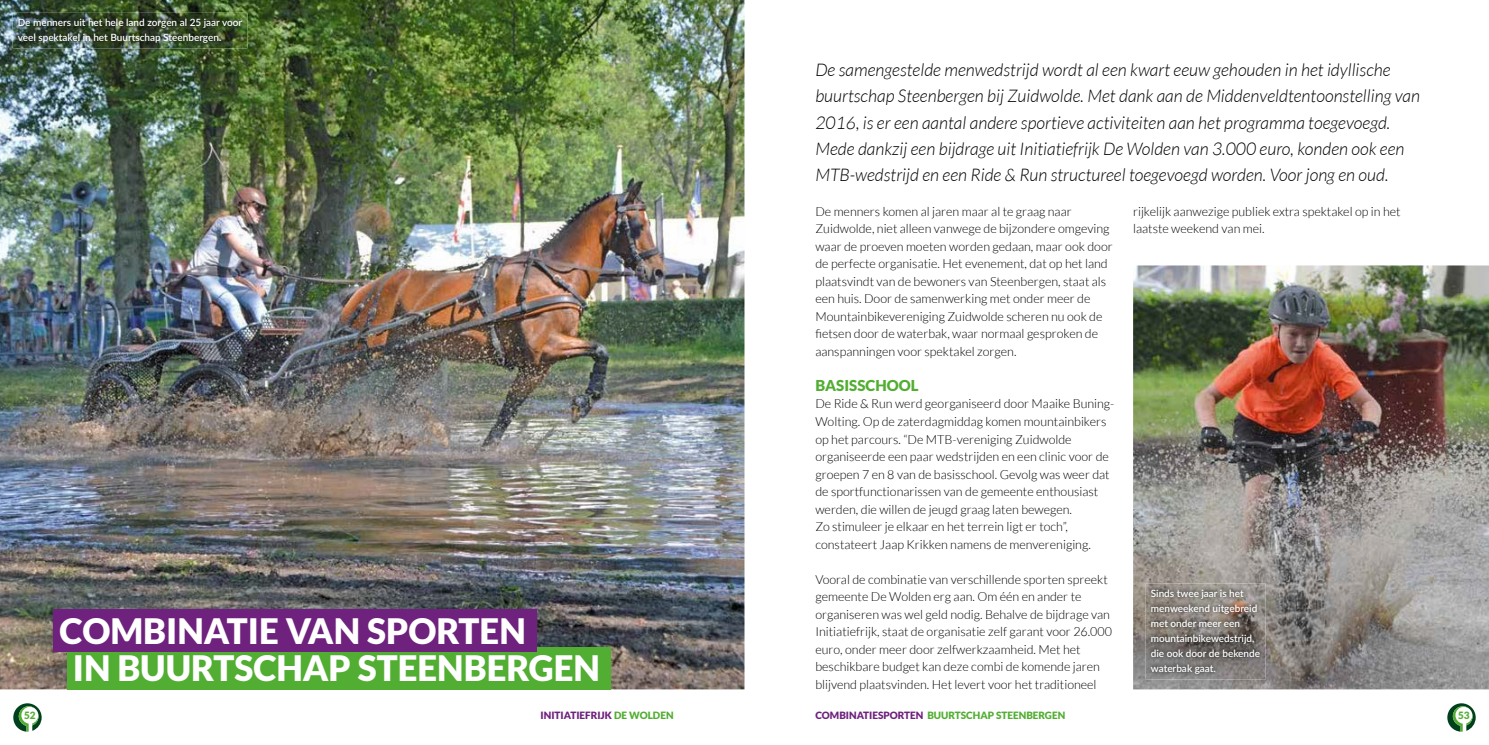
<style>
.page{position:relative;width:1489px;height:745px;background:#fff}
.page>*{position:absolute;margin:0;border:0;box-sizing:border-box;transform-origin:0 0}
.t1{font:900 35px/37.5px "Lato";color:#fff}
.t2{font:italic 300 17.5px/26.2px "Lato";color:#000}
.t3{font:900 15px "Lato";color:#52ae32}
.t4{font:12.5px/17.5px "Lato Light 2";color:#000}
.t5{font:300 12.5px "Lato";color:#000}
.t6{font:600 10px/15px "Lato";color:#fff}
.t7{font:900 10px "Lato";color:#52ae32}
.t8{font:10px "Lato Semibold 2";color:#fff}
.t9{font:900 10px "Lato";color:#6e217d}
.s1{color:#52ae32}
.s2{color:#6e217d}
</style>
<div class="page">
<svg style="left:13px;top:703px;width:29px;height:28px"></svg>
<svg style="left:1447px;top:703px;width:28px;height:28px"></svg>
<img style="left:0;top:0;width:744px;height:689px">
<img style="left:1133px;top:265px;width:355px;height:424px">
<div style="left:67px;top:646px;width:543px;height:43px;background:#52ae32"></div>
<div style="left:53px;top:608px;width:483px;height:43px;background:#6e217d"></div>
<img style="left:13px;top:13px;width:234px;height:35px">
<img style="left:1145px;top:583px;width:120px;height:96px">
<p class="t6" style="left:18px;top:14px;width:226px">De menners uit het hele land zorgen al 25 jaar voor veel spektakel in het Buurtschap Steenbergen.</p>
<h1 class="t1" style="left:73px;top:611px;width:528px;text-indent:-14px">COMBINATIE VAN SPORTEN<br>IN BUURTSCHAP STEENBERGEN</h1>
<p class="t2" style="left:815px;top:57px;width:606px">De samengestelde menwedstrijd wordt al een kwart eeuw gehouden in het idyllische buurtschap Steenbergen bij Zuidwolde. Met dank aan de Middenveldtentoonstelling van 2016, is er een aantal andere sportieve activiteiten aan het programma toegevoegd.<br>Mede dankzij een bijdrage uit Initiatiefrijk De Wolden van 3.000 euro, konden ook een MTB-wedstrijd en een Ride &amp; Run structureel toegevoegd worden. Voor jong en oud.</p>
<p class="t4" style="left:815px;top:202px;width:299px">De menners komen al jaren maar al te graag naar Zuidwolde, niet alleen vanwege de bijzondere omgeving waar de proeven moeten worden gedaan, maar ook door de perfecte organisatie. Het evenement, dat op het land plaatsvindt van de bewoners van Steenbergen, staat als een huis. Door de samenwerking met onder meer de Mountainbikevereniging Zuidwolde scheren nu ook de</p>
<p class="t5" style="left:815px;top:327px;width:284px">fietsen door de waterbak, waar normaal gesproken de</p>
<p class="t4" style="left:815px;top:342px;width:203px">aanspanningen voor spektakel zorgen.</p>
<p class="t3" style="left:815px;top:376px;width:105px">BASISSCHOOL</p>
<p class="t4" style="left:815px;top:395px;width:300px">De Ride &amp; Run werd georganiseerd door Maaike Buning-Wolting. Op de zaterdagmiddag komen mountainbikers op het parcours. “De MTB-vereniging Zuidwolde organiseerde een paar wedstrijden en een clinic voor de groepen 7 en 8 van de basisschool. Gevolg was weer dat de sportfunctionarissen van de gemeente enthousiast werden, die willen de jeugd graag laten bewegen.<br>Zo stimuleer je elkaar en het terrein ligt er toch”, constateert Jaap Krikken namens de menvereniging.</p>
<p class="t4" style="left:815px;top:570px;width:298px">Vooral de combinatie van verschillende sporten spreekt gemeente De Wolden erg aan. Om één en ander te organiseren was wel geld nodig. Behalve de bijdrage van Initiatiefrijk, staat de organisatie zelf garant voor 26.000 euro, onder meer door zelfwerkzaamheid. Met het beschikbare budget kan deze combi de komende jaren blijvend plaatsvinden. Het levert voor het traditioneel</p>
<p class="t4" style="left:1132px;top:202px;width:269px">rijkelijk aanwezige publiek extra spektakel op in het laatste weekend van mei.</p>
<p class="t6" style="left:1150px;top:584px;width:108px">Sinds twee jaar is het menweekend uitgebreid</p>
<p class="t8" style="left:1150px;top:615px;width:91px">met onder meer een</p>
<p class="t6" style="left:1150px;top:629px;width:105px">mountainbikewedstrijd,</p>
<p class="t8" style="left:1150px;top:645px;width:111px">die ook door de bekende</p>
<p class="t6" style="left:1150px;top:659px;width:67px">waterbak gaat.</p>
<p class="t7" style="left:24px;top:709px;width:13px">52</p>
<p class="t9" style="left:540px;top:709px;width:134px">INITIATIEFRIJK <span class="s1">DE WOLDEN</span></p>
<p class="t7" style="left:815px;top:709px;width:251px"><span class="s2">COMBINATIESPORTEN</span> BUURTSCHAP STEENBERGEN</p>
<p class="t7" style="left:1457px;top:709px;width:13px">53</p>
</div>
